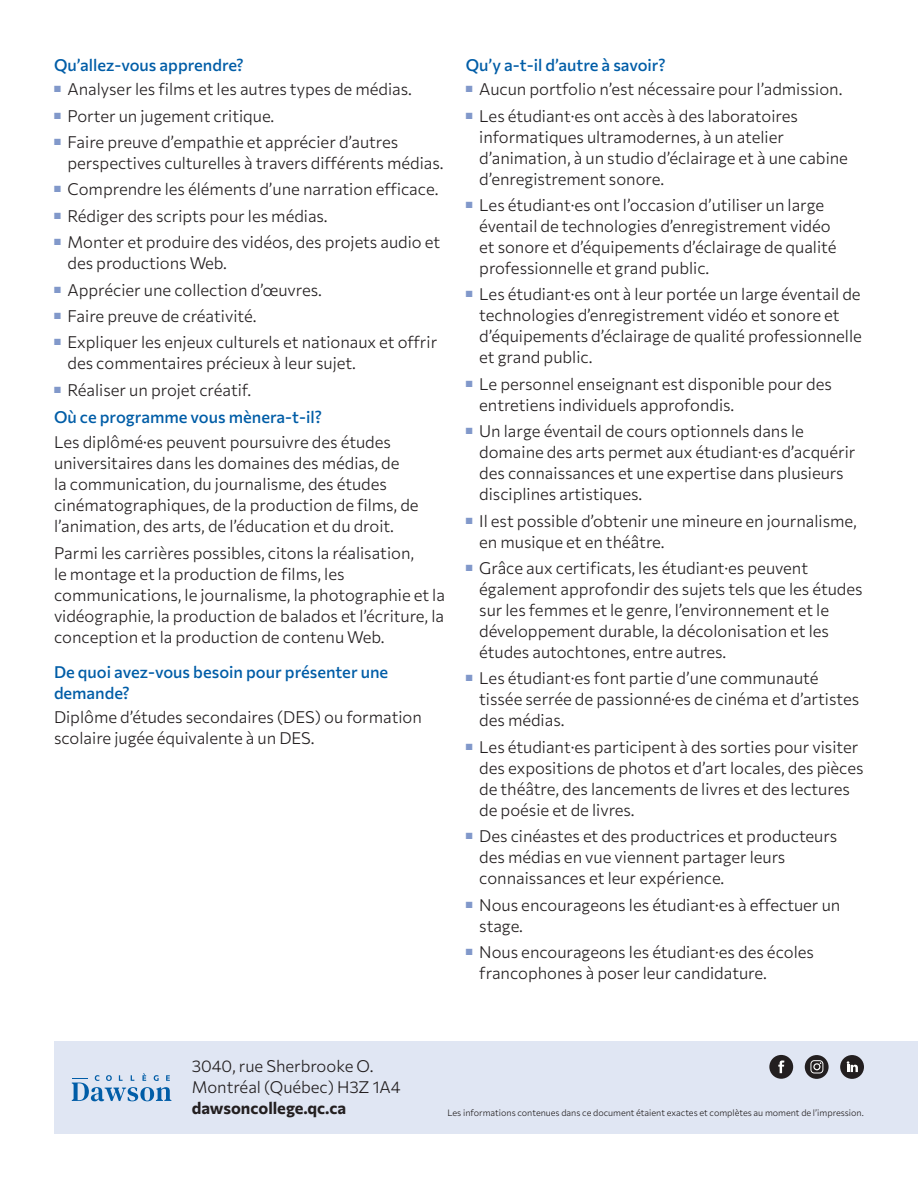
<style>
.page{position:relative;width:918px;height:1188px;background:#fff}
.page>*{position:absolute;margin:0;border:0;box-sizing:border-box;transform-origin:0 0}
.Basic_No_Gap{font:100 16.5px/21px "Commissioner";color:#231f20}
.Heading_3_Top_Gap{font:100 16.5px/21px "Commissioner";color:#015da7}
.Heading_3{font:100 16.5px "Commissioner";color:#015da7}
.Basic_Bold{font:100 16.5px "Commissioner";color:#231f20}
.Footnote{font:100 9px "Commissioner";color:#231f20}
</style>
<div class="page">
<div style="left:54px;top:1041px;width:864px;height:93px;background:#e0e6f3"></div>
<svg style="left:72px;top:1073px;width:99px;height:28px"></svg>
<div style="left:840px;top:1055px;width:24px;height:24px;background:#231f20;border-radius:50%"></div>
<div style="left:805px;top:1055px;width:24px;height:24px;background:#231f20;border-radius:50%"></div>
<div style="left:769px;top:1055px;width:24px;height:24px;background:#231f20;border-radius:50%"></div>
<svg style="left:778px;top:1061px;width:6px;height:12px"></svg>
<svg style="left:847px;top:1061px;width:11px;height:11px"></svg>
<svg style="left:810px;top:1060px;width:13px;height:13px"></svg>
<p class="Heading_3" style="left:54px;top:52px;width:191px">Qu’allez-vous apprendre?</p>
<p class="Basic_No_Gap" style="left:54px;top:78px;width:359px"><sup>■</sup> Analyser les films et les autres types de médias.</p>
<p class="Basic_No_Gap" style="left:54px;top:104px;width:222px"><sup>■</sup> Porter un jugement critique.</p>
<p class="Basic_No_Gap" style="left:68px;top:130px;width:378px;text-indent:-14px"><sup>■</sup> Faire preuve d’empathie et apprécier d’autres perspectives culturelles à travers différents médias.</p>
<p class="Basic_No_Gap" style="left:54px;top:178px;width:386px"><sup>■</sup> Comprendre les éléments d’une narration efficace.</p>
<p class="Basic_No_Gap" style="left:54px;top:204px;width:275px"><sup>■</sup> Rédiger des scripts pour les médias.</p>
<p class="Basic_No_Gap" style="left:68px;top:231px;width:374px;text-indent:-14px"><sup>■</sup> Monter et produire des vidéos, des projets audio et des productions Web.</p>
<p class="Basic_No_Gap" style="left:54px;top:278px;width:269px"><sup>■</sup> Apprécier une collection d’œuvres.</p>
<p class="Basic_No_Gap" style="left:54px;top:304px;width:204px"><sup>■</sup> Faire preuve de créativité.</p>
<p class="Basic_No_Gap" style="left:68px;top:331px;width:371px;text-indent:-14px"><sup>■</sup> Expliquer les enjeux culturels et nationaux et offrir des commentaires précieux à leur sujet.</p>
<p class="Basic_No_Gap" style="left:54px;top:378px;width:199px"><sup>■</sup> Réaliser un projet créatif.</p>
<p class="Heading_3_Top_Gap" style="left:54px;top:406px;width:269px">Où ce programme vous mènera-t-il?</p>
<p class="Basic_No_Gap" style="left:54px;top:430px;width:366px">Les diplômé·es peuvent poursuivre des études universitaires dans les domaines des médias, de<br>la communication, du journalisme, des études cinématographiques, de la production de films, de l’animation, des arts, de l’éducation et du droit.</p>
<p class="Basic_No_Gap" style="left:54px;top:542px;width:393px">Parmi les carrières possibles, citons la réalisation,<br>le montage et la production de films, les communications, le journalisme, la photographie et la vidéographie, la production de balados et l’écriture, la conception et la production de contenu Web.</p>
<p class="Heading_3_Top_Gap" style="left:54px;top:660px;width:336px">De quoi avez-vous besoin pour présenter une demande?</p>
<p class="Basic_No_Gap" style="left:54px;top:706px;width:369px">Diplôme d’études secondaires (DES) ou formation scolaire jugée équivalente à un DES.</p>
<p class="Heading_3_Top_Gap" style="left:466px;top:53px;width:201px">Qu’y a-t-il d’autre à savoir?</p>
<p class="Basic_No_Gap" style="left:466px;top:78px;width:378px"><sup>■</sup> Aucun portfolio n’est nécessaire pour l’admission.</p>
<p class="Basic_No_Gap" style="left:479px;top:104px;width:370px;text-indent:-14px"><sup>■</sup> Les étudiant·es ont accès à des laboratoires informatiques ultramodernes, à un atelier d’animation, à un studio d’éclairage et à une cabine d’enregistrement sonore.</p>
<p class="Basic_No_Gap" style="left:479px;top:193px;width:359px;text-indent:-14px"><sup>■</sup> Les étudiant·es ont l’occasion d’utiliser un large éventail de technologies d’enregistrement vidéo et sonore et d’équipements d’éclairage de qualité professionnelle et grand public.</p>
<p class="Basic_No_Gap" style="left:479px;top:283px;width:384px;text-indent:-14px"><sup>■</sup> Les étudiant·es ont à leur portée un large éventail de technologies d’enregistrement vidéo et sonore et d’équipements d’éclairage de qualité professionnelle et grand public.</p>
<p class="Basic_No_Gap" style="left:479px;top:372px;width:354px;text-indent:-14px"><sup>■</sup> Le personnel enseignant est disponible pour des entretiens individuels approfondis.</p>
<p class="Basic_No_Gap" style="left:479px;top:420px;width:378px;text-indent:-14px"><sup>■</sup> Un large éventail de cours optionnels dans le domaine des arts permet aux étudiant·es d’acquérir des connaissances et une expertise dans plusieurs disciplines artistiques.</p>
<p class="Basic_No_Gap" style="left:479px;top:509px;width:379px;text-indent:-14px"><sup>■</sup> Il est possible d’obtenir une mineure en journalisme, en musique et en théâtre.</p>
<p class="Basic_No_Gap" style="left:479px;top:556px;width:385px;text-indent:-14px"><sup>■</sup> Grâce aux certificats, les étudiant·es peuvent également approfondir des sujets tels que les études sur les femmes et le genre, l’environnement et le développement durable, la décolonisation et les études autochtones, entre autres.</p>
<p class="Basic_No_Gap" style="left:479px;top:667px;width:381px;text-indent:-14px"><sup>■</sup> Les étudiant·es font partie d’une communauté tissée serrée de passionné·es de cinéma et d’artistes des médias.</p>
<p class="Basic_No_Gap" style="left:479px;top:735px;width:386px;text-indent:-14px"><sup>■</sup> Les étudiant·es participent à des sorties pour visiter des expositions de photos et d’art locales, des pièces de théâtre, des lancements de livres et des lectures de poésie et de livres.</p>
<p class="Basic_No_Gap" style="left:479px;top:825px;width:359px;text-indent:-14px"><sup>■</sup> Des cinéastes et des productrices et producteurs des médias en vue viennent partager leurs connaissances et leur expérience.</p>
<p class="Basic_No_Gap" style="left:479px;top:893px;width:363px;text-indent:-14px"><sup>■</sup> Nous encourageons les étudiant·es à effectuer un stage.</p>
<p class="Basic_No_Gap" style="left:479px;top:940px;width:336px;text-indent:-14px"><sup>■</sup> Nous encourageons les étudiant·es des écoles francophones à poser leur candidature.</p>
<p class="Basic_No_Gap" style="left:192px;top:1054px;width:183px">3040, rue Sherbrooke O.</p>
<p class="Basic_No_Gap" style="left:192px;top:1075px;width:211px">Montréal (Québec) H3Z 1A4</p>
<p class="Basic_Bold" style="left:192px;top:1095px;width:156px">dawsoncollege.qc.ca</p>
<p class="Footnote" style="left:447px;top:1105px;width:418px">Les informations contenues dans ce document étaient exactes et complètes au moment de l’impression.</p>
</div>
